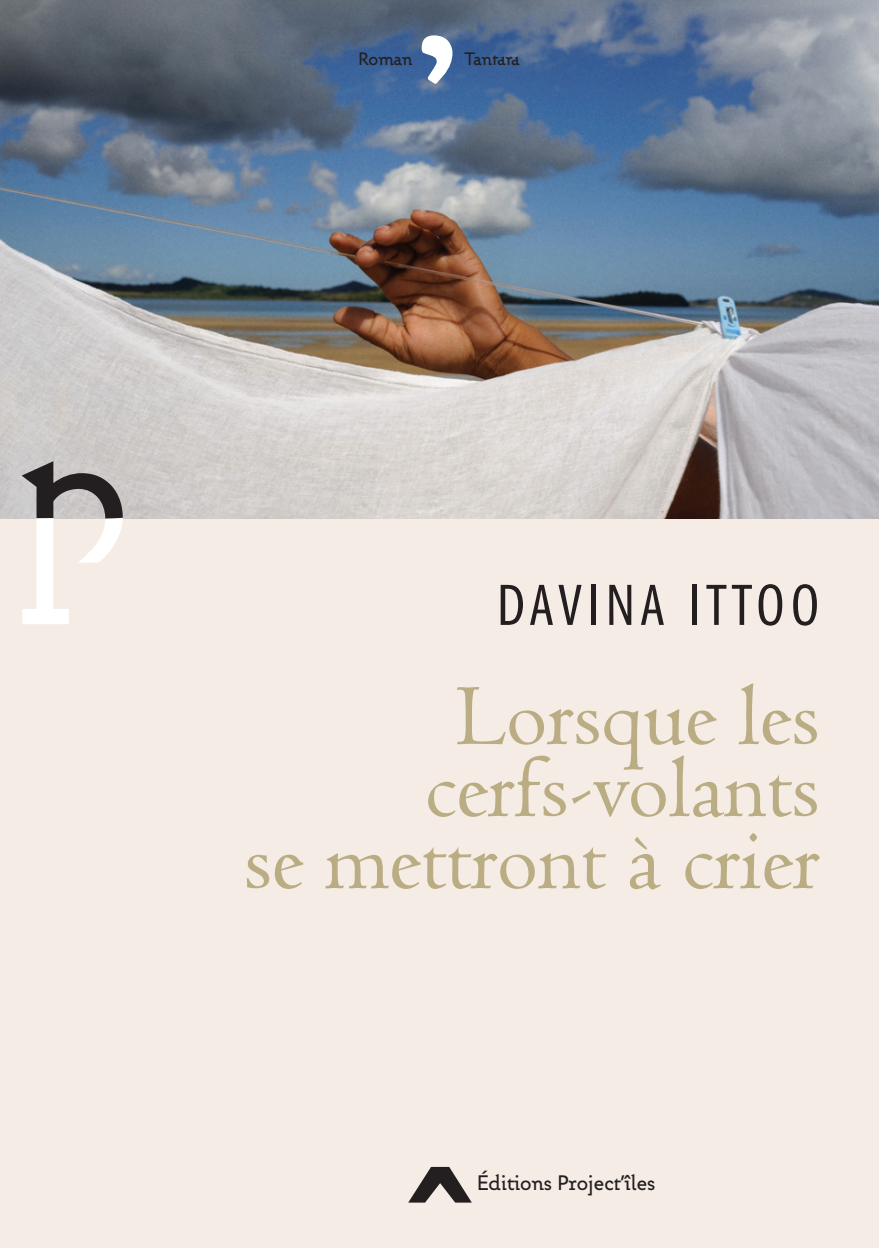
<style>
.page{position:relative;width:879px;height:1248px;background:#fff}
.page>*{position:absolute;margin:0;border:0;box-sizing:border-box;transform-origin:0 0}
.t1{font:92px/72px "Jenson Classico";color:#baac83;text-align:right}
.t2{font:60px "ITC Franklin Gothic Std Bk Cp";letter-spacing:.1em;color:#231f20}
.t3{font:23.8px "Nicostrate bookbeta 20180130";color:#231f20}
.t4{font:20.4px "Nicostrate bookbeta 20180130";color:#231f20}
</style>
<div class="page">
<div style="left:0;top:518px;width:879px;height:729px;background:#f5ede5"></div>
<img style="left:0;top:0;width:879px;height:519px">
<svg style="left:408px;top:1166px;width:64px;height:36px"></svg>
<svg style="left:22px;top:461px;width:101px;height:163px"></svg>
<svg style="left:422px;top:35px;width:30px;height:50px"></svg>
<p class="t4" style="left:358px;top:47px;width:56px">Roman</p>
<p class="t4" style="left:464px;top:47px;width:57px">Tantara</p>
<p class="t2" style="left:497px;top:572px;width:324px">DAVINA ITTOO</p>
<p class="t1" style="left:244px;top:685px;width:577px">Lorsque les cerfs-volants<br>se mettront à crier</p>
<p class="t3" style="left:477px;top:1168px;width:180px">Éditions Project’îles</p>
</div>
